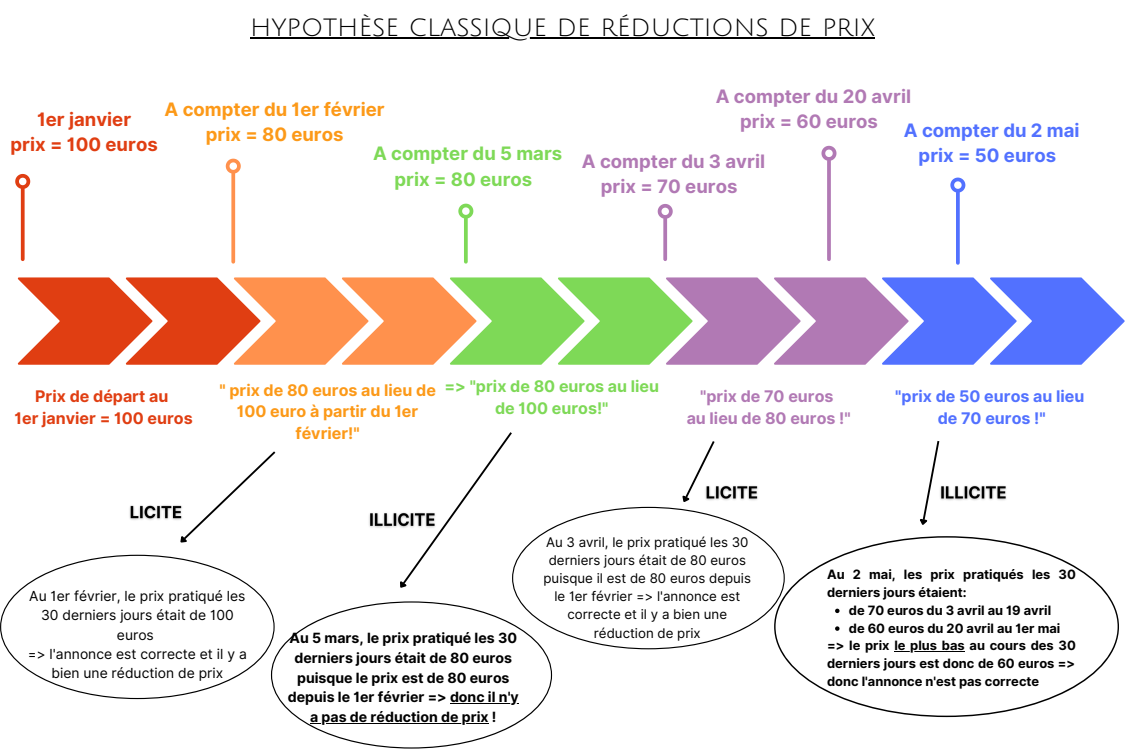
<style>
.page{position:relative;width:1125px;height:750px;background:#fff}
.page>*{position:absolute;margin:0;border:0;box-sizing:border-box;transform-origin:0 0}
.t1{font:27.25px "Julius Sans One";color:#000}
.t2{font:700 18.5px/25.2px "Inter";color:#b179b4;text-align:center}
.t3{font:700 18.5px/25.2px "Inter";color:#fc9918;text-align:center}
.t4{font:700 18.5px/25.2px "Inter";color:#7ed957;text-align:center}
.t5{font:700 18.5px/25.2px "Inter";color:#5271ff;text-align:center}
.t6{font:700 18.5px/25.2px "Inter";color:#e03e12;text-align:center}
.t7{font:700 16px/21.5px "Inter";color:#fc9918;text-align:center}
.t8{font:700 16px/21.5px "Inter";color:#7ed957;text-align:center}
.t9{font:700 16px/21.5px "Inter";color:#e03e12;text-align:center}
.t10{font:700 16px/21.5px "Inter";color:#b179b4;text-align:center}
.t11{font:700 16px/21.5px "Inter";color:#5271ff;text-align:center}
.t12{font:700 14.12px/19.8px "Inter";color:#000;text-align:center}
.t13{font:13.88px/19.4px "Inter";color:#000;text-align:center}
.t14{font:13.25px/18.1px "Inter";color:#000;text-align:center}
.t15{font:700 12.88px/17.8px "Inter";color:#000}
</style>
<div class="page">
<svg style="left:21px;top:192px;width:4px;height:67px"></svg>
<svg style="left:15px;top:173px;width:16px;height:19px"></svg>
<svg style="left:231px;top:176px;width:4px;height:86px"></svg>
<svg style="left:225px;top:158px;width:16px;height:18px"></svg>
<svg style="left:464px;top:221px;width:4px;height:41px"></svg>
<svg style="left:458px;top:203px;width:16px;height:18px"></svg>
<svg style="left:17px;top:277px;width:1108px;height:88px"></svg>
<svg style="left:663px;top:221px;width:4px;height:38px"></svg>
<svg style="left:657px;top:204px;width:16px;height:17px"></svg>
<hr style="left:827px;top:161px;width:4px;height:98px;background:#b580b8">
<svg style="left:821px;top:145px;width:16px;height:16px"></svg>
<svg style="left:956px;top:195px;width:4px;height:68px"></svg>
<svg style="left:950px;top:177px;width:16px;height:18px"></svg>
<svg style="left:180px;top:451px;width:96px;height:92px"></svg>
<svg style="left:0;top:555px;width:271px;height:144px"></svg>
<hr style="left:250px;top:38px;width:625px;height:1px;background:#000">
<svg style="left:271px;top:601px;width:281px;height:148px"></svg>
<hr style="left:450px;top:703px;width:69px;height:1px;background:#000">
<hr style="left:310px;top:723px;width:179px;height:1px;background:#000">
<svg style="left:779px;top:536px;width:340px;height:181px"></svg>
<svg style="left:512px;top:507px;width:273px;height:142px"></svg>
<svg style="left:835px;top:609px;width:5px;height:4px"></svg>
<svg style="left:835px;top:626px;width:5px;height:5px"></svg>
<hr style="left:894px;top:651px;width:71px;height:1px;background:#000">
<svg style="left:400px;top:432px;width:114px;height:161px"></svg>
<svg style="left:682px;top:441px;width:33px;height:61px"></svg>
<svg style="left:920px;top:441px;width:20px;height:84px"></svg>
<img style="left:369px;top:505px;width:72px;height:30px">
<img style="left:936px;top:478px;width:71px;height:30px">
<img style="left:701px;top:478px;width:62px;height:30px">
<img style="left:129px;top:497px;width:58px;height:30px">
<h1 class="t1" style="left:250px;top:12px;width:626px">HYPOTHÈSE CLASSIQUE DE RÉDUCTIONS DE PRIX</h1>
<h2 class="t3" style="left:165px;top:97px;width:222px">A compter du 1er février prix = 80 euros</h2>
<h2 class="t6" style="left:11px;top:107px;width:149px">1er janvier<br>prix = 100 euros</h2>
<h2 class="t4" style="left:373px;top:141px;width:191px">A compter du 5 mars prix = 80 euros</h2>
<h2 class="t2" style="left:716px;top:83px;width:197px">A compter du 20 avril prix = 60 euros</h2>
<h2 class="t5" style="left:904px;top:118px;width:177px">A compter du 2 mai prix = 50 euros</h2>
<h2 class="t2" style="left:582px;top:148px;width:185px">A compter du 3 avril prix = 70 euros</h2>
<p class="t9" style="left:15px;top:386px;width:180px">Prix de départ au<br>1er janvier = 100 euros</p>
<p class="t7" style="left:219px;top:379px;width:218px">" prix de 80 euros au lieu de<br>100 euro à partir du 1er février!"</p>
<p class="t8" style="left:444px;top:376px;width:216px">=&gt; "prix de 80 euros au lieu de 100 euros!"</p>
<p class="t11" style="left:895px;top:386px;width:191px">"prix de 50 euros au lieu de 70 euros !"</p>
<p class="t10" style="left:687px;top:386px;width:166px">"prix de 70 euros<br>au lieu de 80 euros !"</p>
<p class="t13" style="left:28px;top:586px;width:220px">Au 1er février, le prix pratiqué les<br>30 derniers jours était de 100 euros<br>=&gt; l'annonce est correcte et il y a bien une réduction de prix</p>
<p class="t12" style="left:288px;top:628px;width:233px">Au 5 mars, le prix pratiqué les 30 derniers jours était de 80 euros puisque le prix est de 80 euros depuis le 1er février =&gt; donc il n'y a pas de réduction de prix !</p>
<p class="t14" style="left:544px;top:533px;width:209px">Au 3 avril, le prix pratiqué les 30 derniers jours était de 80 euros puisque il est de 80 euros depuis le 1er février =&gt; l'annonce est correcte et il y a bien une réduction de prix</p>
<p class="t15" style="left:827px;top:566px;width:250px">Au 2 mai, les prix pratiqués les 30 derniers jours étaient:</p>
<p class="t15" style="left:849px;top:601px;width:213px">de 70 euros du 3 avril au 19 avril de 60 euros du 20 avril au 1er mai</p>
<p class="t15" style="left:827px;top:637px;width:250px;text-align:justify">=&gt; le prix le plus bas au cours des 30 derniers jours est donc de 60 euros =&gt; donc l'annonce n'est pas correcte</p>
</div>
